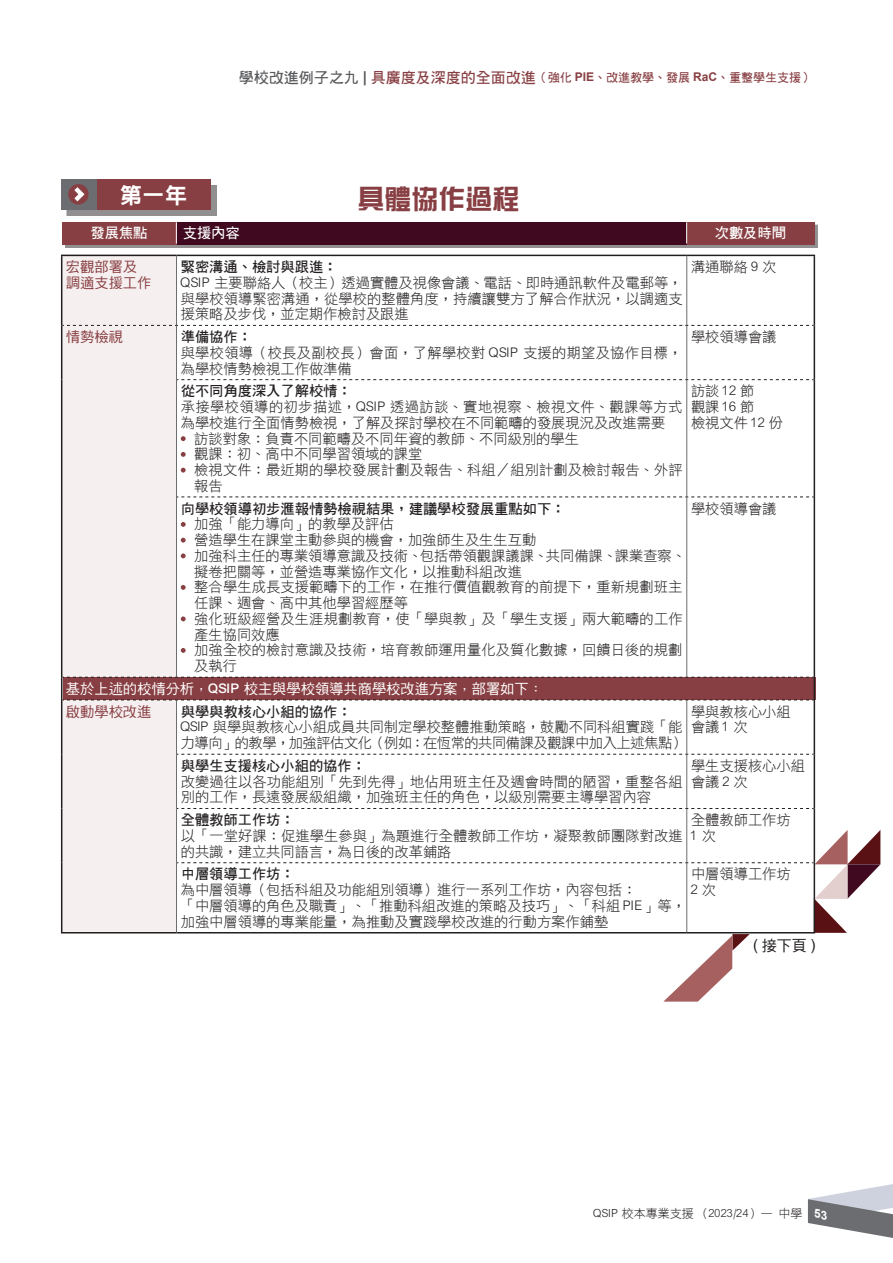
<style>
.page{position:relative;width:893px;height:1263px;background:#fff}
.page>*{position:absolute;margin:0;border:0;box-sizing:border-box;transform-origin:0 0}
.表格分題01{font:27px "DF Zong Yi Bd HK BF";color:#883f43}
.表格內文{font:22.5px "DFN Hei XB HK BF";color:#fff}
.QSPS內文{font:15px "DF Hei Md HKSCS U";color:#231f20}
.表格內文-2{font:14.25px/15.8px "DF Hei Lt HKP BF";color:#231f20}
.表格內文-3{font:14.25px "DF Hei Bd HKP BF";color:#231f20}
.表格內文-4{font:14.25px/15.8px "DF Hei Lt HKP BF";letter-spacing:.02em;color:#231f20}
.表格內文-5{font:14.25px "DF Hei Md HKSCS U";color:#fff}
.表格內文-6{font:14.25px "DF Hei Md HKSCS U";color:#883f43}
.表格內文-7{font:14.25px "DF Hei Bd HK BF";color:#fff}
.表格內文-8{font:14.25px "Arial Lgt";color:#231f20}
.QSPS內文-2{font:12px "DF Hei Bd HKP BF";color:#883f43}
.t1{font:12px "Arial Lgt";color:#231f20}
.s1{font-size:15px;color:#57585a}
.s2{font-family:"Arial";font-weight:700;font-size:15px;color:#57585a}
.s3{font-size:15px}
.s4{font-family:"Arial";font-weight:700}
.s5{font-family:"Arial Lgt"}
.s6{font-family:"Arial Mdm"}
.s7{font-family:"DF Hei Lt HKP BF"}
.s8{font-family:"Arial"}
</style>
<div class="page">
<div style="left:67px;top:185px;width:150px;height:31px;background:#918f8f"></div>
<div style="left:96px;top:179px;width:115px;height:31px;background:#883f43"></div>
<div style="left:61px;top:179px;width:36px;height:31px;background:#6c6d70"></div>
<div style="left:68px;top:184px;width:21px;height:20px;background:#883f43;border-radius:50%"></div>
<svg style="left:74px;top:187px;width:11px;height:14px"></svg>
<div style="left:61px;top:255px;width:115px;height:678px;background:#f6efef"></div>
<div style="left:65px;top:225px;width:753px;height:23px;background:#231f20;opacity:.5"></div>
<div style="left:62px;top:222px;width:752px;height:22px;background:#883f43"></div>
<div style="left:177px;top:222px;width:510px;height:22px;background:#400920"></div>
<hr style="left:61px;top:255px;width:115px;height:1px;background:#231f20">
<hr style="left:61px;top:256px;width:1px;height:69px;background:#231f20">
<hr style="left:176px;top:255px;width:511px;height:1px;background:#231f20">
<hr style="left:687px;top:255px;width:128px;height:1px;background:#231f20">
<hr style="left:814px;top:256px;width:1px;height:69px;background:#231f20">
<hr style="left:61px;top:325px;width:1px;height:55px;background:#231f20">
<hr style="left:814px;top:325px;width:1px;height:55px;background:#231f20">
<hr style="left:61px;top:380px;width:1px;height:117px;background:#231f20">
<hr style="left:814px;top:380px;width:1px;height:117px;background:#231f20">
<hr style="left:61px;top:497px;width:1px;height:180px;background:#231f20">
<hr style="left:814px;top:497px;width:1px;height:180px;background:#231f20">
<hr style="left:61px;top:700px;width:1px;height:54px;background:#231f20">
<hr style="left:814px;top:700px;width:1px;height:54px;background:#231f20">
<hr style="left:61px;top:754px;width:1px;height:54px;background:#231f20">
<hr style="left:814px;top:754px;width:1px;height:54px;background:#231f20">
<hr style="left:61px;top:808px;width:1px;height:55px;background:#231f20">
<hr style="left:814px;top:808px;width:1px;height:55px;background:#231f20">
<hr style="left:61px;top:863px;width:1px;height:69px;background:#231f20">
<hr style="left:61px;top:932px;width:115px;height:1px;background:#231f20">
<hr style="left:176px;top:932px;width:511px;height:1px;background:#231f20">
<hr style="left:176px;top:256px;width:1px;height:69px;background:#6c6d70">
<hr style="left:686px;top:256px;width:1px;height:69px;background:#6c6d70">
<hr style="left:176px;top:326px;width:1px;height:54px;background:#6c6d70">
<hr style="left:686px;top:326px;width:1px;height:53px;background:#6c6d70">
<hr style="left:176px;top:380px;width:1px;height:117px;background:#6c6d70">
<hr style="left:686px;top:380px;width:1px;height:116px;background:#6c6d70">
<hr style="left:176px;top:497px;width:1px;height:180px;background:#6c6d70">
<hr style="left:686px;top:497px;width:1px;height:180px;background:#6c6d70">
<hr style="left:176px;top:700px;width:1px;height:54px;background:#6c6d70">
<hr style="left:686px;top:700px;width:1px;height:54px;background:#6c6d70">
<hr style="left:176px;top:754px;width:1px;height:54px;background:#6c6d70">
<hr style="left:686px;top:755px;width:1px;height:53px;background:#6c6d70">
<hr style="left:176px;top:808px;width:1px;height:55px;background:#6c6d70">
<hr style="left:686px;top:809px;width:1px;height:53px;background:#6c6d70">
<hr style="left:176px;top:863px;width:1px;height:69px;background:#6c6d70">
<svg style="left:62px;top:325px;width:752px;height:1px"></svg>
<svg style="left:177px;top:379px;width:637px;height:1px"></svg>
<svg style="left:177px;top:496px;width:637px;height:1px"></svg>
<svg style="left:61px;top:677px;width:754px;height:24px;background:#864346"></svg>
<svg style="left:177px;top:754px;width:637px;height:1px"></svg>
<svg style="left:177px;top:808px;width:637px;height:1px"></svg>
<svg style="left:177px;top:830px;width:703px;height:171px"></svg>
<svg style="left:181px;top:436px;width:5px;height:5px"></svg>
<svg style="left:181px;top:452px;width:5px;height:5px"></svg>
<svg style="left:181px;top:468px;width:5px;height:5px"></svg>
<svg style="left:181px;top:522px;width:5px;height:5px"></svg>
<svg style="left:181px;top:538px;width:5px;height:5px"></svg>
<svg style="left:181px;top:553px;width:5px;height:5px"></svg>
<svg style="left:181px;top:585px;width:5px;height:5px"></svg>
<svg style="left:181px;top:616px;width:5px;height:5px"></svg>
<svg style="left:181px;top:648px;width:5px;height:5px"></svg>
<svg style="left:176px;top:222px;width:1px;height:22px"></svg>
<svg style="left:686px;top:222px;width:1px;height:22px"></svg>
<svg style="left:808px;top:1184px;width:85px;height:54px"></svg>
<p class="QSPS內文-2" style="left:239px;top:72px;width:576px"><span class="s1">學校改進例子之九</span> <span class="s2">|</span> <span class="s3">具廣度及深度的全面改進</span>（強化 <span class="s4">PIE</span>、改進教學、發展 <span class="s4">RaC</span>、重整學生支援）</p>
<p class="表格內文" style="left:120px;top:184px;width:69px">第一年</p>
<p class="表格分題01" style="left:357px;top:185px;width:163px">具體協作過程</p>
<p class="表格內文-7" style="left:90px;top:226px;width:58px">發展焦點</p>
<p class="表格內文-7" style="left:183px;top:226px;width:58px">支援內容</p>
<p class="表格內文-7" style="left:715px;top:226px;width:73px">次數及時間</p>
<p class="表格內文-6" style="left:66px;top:260px;width:73px">宏觀部署及</p>
<p class="表格內文-6" style="left:66px;top:275px;width:87px">調適支援工作</p>
<p class="表格內文-3" style="left:181px;top:260px;width:158px">緊密溝通、檢討與跟進：</p>
<p class="表格內文-2" style="left:181px;top:275px;width:503px;text-align:justify"><span class="s5">QSIP</span> 主要聯絡人（校主）透過實體及視像會議、電話、即時通訊軟件及電郵等，與學校領導緊密溝通，從學校的整體角度，持續讓雙方了解合作狀況，以調適支援策略及步伐，並定期作檢討及跟進</p>
<p class="表格內文-6" style="left:66px;top:330px;width:58px">情勢檢視</p>
<p class="表格內文-3" style="left:181px;top:330px;width:73px">準備協作：</p>
<p class="表格內文-4" style="left:181px;top:345px;width:503px">與學校領導（校長及副校長）會面，了解學校對 <span class="s5">QSIP</span> 支援的期望及協作目標，為學校情勢檢視工作做準備</p>
<p class="表格內文-3" style="left:181px;top:384px;width:172px">從不同角度深入了解校情：</p>
<p class="表格內文-2" style="left:181px;top:399px;width:503px">承接學校領導的初步描述，<span class="s5">QSIP</span> 透過訪談、實地視察、檢視文件、觀課等方式為學校進行全面情勢檢視，了解及探討學校在不同範疇的發展現況及改進需要</p>
<p class="表格內文-2" style="left:194px;top:430px;width:386px">訪談對象：負責不同範疇及不同年資的教師、不同級別的學生</p>
<p class="表格內文-2" style="left:194px;top:446px;width:229px">觀課：初、高中不同學習領域的課堂</p>
<p class="表格內文-2" style="left:194px;top:462px;width:490px">檢視文件：最近期的學校發展計劃及報告、科組／組別計劃及檢討報告、外評報告</p>
<p class="表格內文-3" style="left:181px;top:501px;width:386px">向學校領導初步滙報情勢檢視結果，建議學校發展重點如下：</p>
<p class="表格內文-2" style="left:194px;top:516px;width:201px">加強「能力導向」的教學及評估</p>
<p class="表格內文-2" style="left:194px;top:532px;width:343px">營造學生在課堂主動參與的機會，加強師生及生生互動</p>
<p class="表格內文-2" style="left:194px;top:548px;width:493px">加強科主任的專業領導意識及技術、包括帶領觀課議課、共同備課、課業查察、擬卷把關等，並營造專業協作文化，以推動科組改進</p>
<p class="表格內文-2" style="left:194px;top:579px;width:490px">整合學生成長支援範疇下的工作，在推行價值觀教育的前提下，重新規劃班主任課、週會、高中其他學習經歷等</p>
<p class="表格內文-2" style="left:194px;top:611px;width:490px">強化班級經營及生涯規劃教育，使「學與教」及「學生支援」兩大範疇的工作產生協同效應</p>
<p class="表格內文-2" style="left:194px;top:642px;width:490px">加強全校的檢討意識及技術，培育教師運用量化及質化數據，回饋日後的規劃及執行</p>
<p class="表格內文-5" style="left:66px;top:681px;width:479px">基於上述的校情分析，<span class="s6">QSIP</span> 校主與學校領導共商學校改進方案，部署如下：</p>
<p class="表格內文-6" style="left:66px;top:704px;width:87px">啟動學校改進</p>
<p class="表格內文-3" style="left:181px;top:704px;width:172px">與學與教核心小組的協作：</p>
<p class="表格內文-2" style="left:181px;top:719px;width:507px"><span class="s5">QSIP</span> 與學與教核心小組成員共同制定學校整體推動策略，鼓勵不同科組實踐「能力導向」的教學，加強評估文化（例如：在恆常的共同備課及觀課中加入上述焦點）</p>
<p class="表格內文-3" style="left:181px;top:758px;width:187px">與學生支援核心小組的協作：</p>
<p class="表格內文-2" style="left:181px;top:773px;width:503px">改變過往以各功能組別「先到先得」地佔用班主任及週會時間的陋習，重整各組別的工作，長遠發展級組織，加強班主任的角色，以級別需要主導學習內容</p>
<p class="表格內文-3" style="left:181px;top:813px;width:115px">全體教師工作坊：</p>
<p class="表格內文-2" style="left:181px;top:828px;width:503px">以「一堂好課：促進學生參與」為題進行全體教師工作坊，凝聚教師團隊對改進的共識，建立共同語言，為日後的改革鋪路</p>
<p class="表格內文-3" style="left:181px;top:867px;width:115px">中層領導工作坊：</p>
<p class="表格內文-2" style="left:181px;top:882px;width:457px">為中層領導（包括科組及功能組別領導）進行一系列工作坊，內容包括：</p>
<p class="表格內文-2" style="left:181px;top:898px;width:507px">「中層領導的角色及職責」、「推動科組改進的策略及技巧」、「科組 <span class="s5">PIE</span>」等，加強中層領導的專業能量，為推動及實踐學校改進的行動方案作鋪墊</p>
<p class="表格內文-2" style="left:691px;top:259px;width:87px">溝通聯絡 <span class="s5">9</span> 次</p>
<p class="表格內文-2" style="left:691px;top:329px;width:87px">學校領導會議</p>
<p class="表格內文-2" style="left:691px;top:383px;width:65px">訪談 <span class="s5">12</span> 節</p>
<p class="表格內文-2" style="left:691px;top:399px;width:65px">觀課 <span class="s5">16</span> 節</p>
<p class="表格內文-2" style="left:691px;top:415px;width:93px">檢視文件 <span class="s5">12</span> 份</p>
<p class="表格內文-2" style="left:691px;top:500px;width:87px">學校領導會議</p>
<p class="表格內文-2" style="left:691px;top:703px;width:101px">學與教核心小組</p>
<p class="表格內文-2" style="left:691px;top:719px;width:58px">會議 <span class="s5">1</span> 次</p>
<p class="表格內文-2" style="left:691px;top:758px;width:115px">學生支援核心小組會議 <span class="s5">2</span> 次</p>
<p class="表格內文-2" style="left:691px;top:812px;width:101px">全體教師工作坊</p>
<p class="表格內文-8" style="left:691px;top:827px;width:26px">1 <span class="s7">次</span></p>
<p class="表格內文-2" style="left:691px;top:866px;width:101px">中層領導工作坊</p>
<p class="表格內文-8" style="left:691px;top:881px;width:26px">2 <span class="s7">次</span></p>
<p class="QSPS內文" style="left:753px;top:938px;width:64px"><span class="s8">(</span> 接下頁 <span class="s8">)</span></p>
<p class="t1" style="left:594px;top:1207px;width:210px">QSIP <span class="s7">校本專業支援（</span>2023/24<span class="s7">）— 中學</span></p>
</div>
